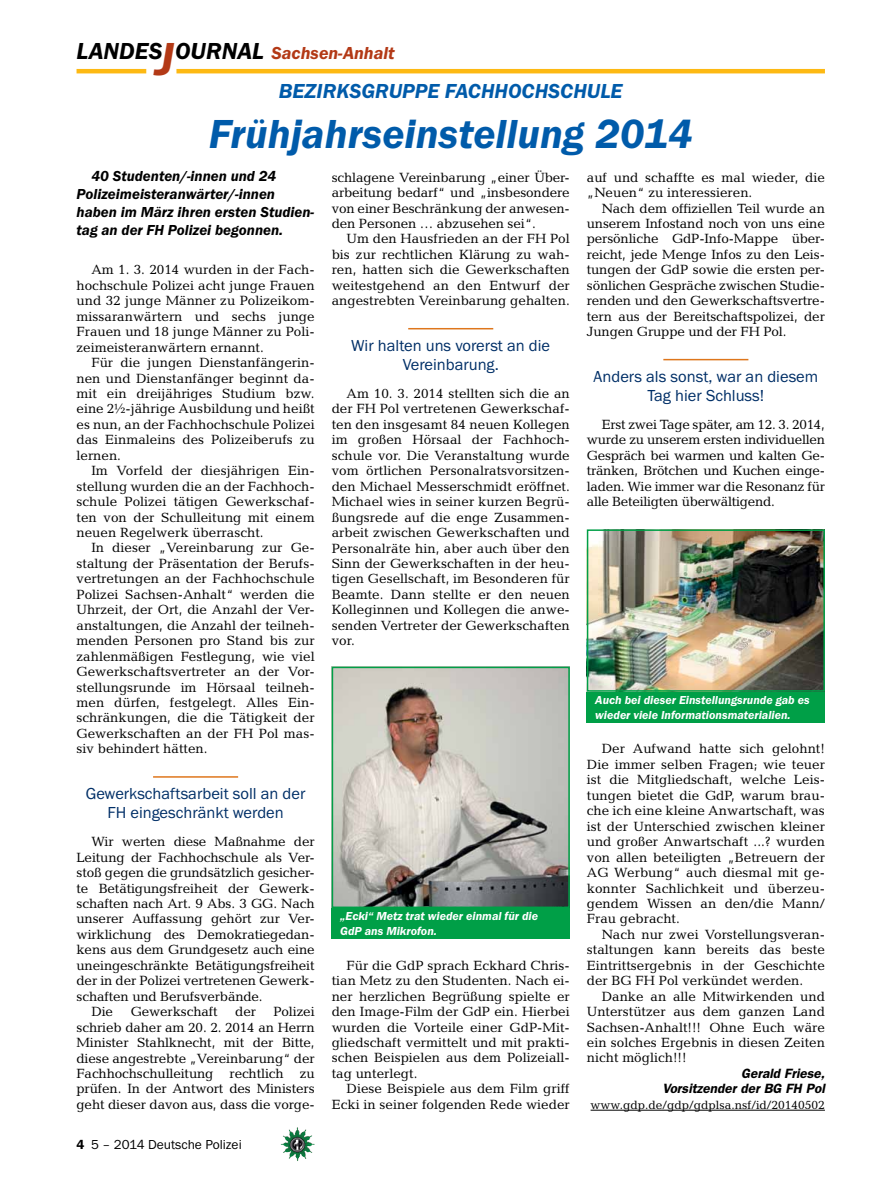
<style>
.page{position:relative;width:893px;height:1191px;background:#fff}
.page>*{position:absolute;margin:0;border:0;box-sizing:border-box;transform-origin:0 0}
.t1{font:italic 600 42px "Franklin Gothic Itc T";color:#005baa}
.t2{font:italic 600 21px "Franklin Gothic Itc T";color:#005baa}
.t3{font:italic 600 18px "Franklin Gothic Itc T";color:#b33916}
.t4{font:16.5px/19.5px "Franklin Gothic Itc T";color:#002f67;text-align:center}
.t5{font:italic 600 15px/18px "Franklin Gothic Itc T";color:#000}
.t6{font:13.5px/15.5px "Candida";color:#000;text-align:justify}
.t7{font:italic 600 13.5px/15.5px "Franklin Gothic";color:#000;text-align:right}
.t8{font:13.5px "Franklin Gothic Itc T";color:#000}
.t9{font:italic 600 12px/15px "Franklin Gothic Itc T";color:#fff}
.t10{font:12px "Candida";color:#000}
.s1{font-size:24px;color:#000}
.s2{font-size:48px}
.s3{font-weight:600}
</style>
<div class="page">
<hr style="left:77px;top:69px;width:69px;height:4px;background:#fdb913">
<hr style="left:176px;top:69px;width:649px;height:4px;background:#fdb913">
<img style="left:281px;top:1128px;width:16px;height:24px">
<hr style="left:153px;top:776px;width:85px;height:1px;background:#de761c">
<hr style="left:408px;top:328px;width:85px;height:1px;background:#de761c">
<hr style="left:663px;top:359px;width:85px;height:1px;background:#de761c">
<hr style="left:591px;top:1109px;width:234px;height:1px;background:#000">
<img style="left:335px;top:669px;width:232px;height:236px">
<div style="left:332px;top:666px;width:238px;height:242px;border:2px solid #009f47"></div>
<div style="left:332px;top:908px;width:238px;height:31px;background:#009f47"></div>
<img style="left:590px;top:532px;width:232px;height:156px">
<div style="left:587px;top:529px;width:238px;height:162px;border:2px solid #009f47"></div>
<div style="left:587px;top:691px;width:238px;height:31px;background:#009f47"></div>
<h3 class="t3" style="left:77px;top:42px;width:320px"><span class="s1">LANDES</span><span class="s2">J</span><span class="s1">OURNAL</span> Sachsen-Anhalt</h3>
<h2 class="t2" style="left:279px;top:79px;width:85px">Bezir ksgruppe</h2>
<h2 class="t2" style="left:445px;top:79px;width:14px">Fachhochschule</h2>
<h1 class="t1" style="left:209px;top:109px;width:486px">Frühjahrseinstellung 2014</h1>
<p class="t6" style="left:332px;top:169px;width:240px">schlagene Vereinbarung „einer Über&shy;arbeitung bedarf“ und „insbesondere von einer Beschränkung der anwesen&shy;den Personen … abzusehen sei“.</p>
<p class="t6" style="left:332px;top:231px;width:240px;text-indent:15px">Um den Hausfrieden an der FH Pol bis zur rechtlichen Klärung zu wah&shy;ren, hatten sich die Gewerkschaften weitestgehend an den Entwurf der angestrebten Vereinbarung gehalten.</p>
<p class="t4" style="left:351px;top:335px;width:200px">Wir halten uns vorerst an die<br>Vereinbarung.</p>
<p class="t6" style="left:332px;top:386px;width:240px;text-indent:15px">Am 10. 3. 2014 stellten sich die an der FH Pol vertretenen Gewerkschaf&shy;ten den insgesamt 84 neuen Kollegen im großen Hörsaal der Fachhoch&shy;schule vor. Die Veranstaltung wurde vom örtlichen Personalratsvorsitzen&shy;den Michael Messerschmidt eröffnet.<br>Michael wies in seiner kurzen Begrü&shy;ßungsrede auf die enge Zusammen&shy;arbeit zwischen Gewerkschaften und Personalräte hin, aber auch über den Sinn der Gewerkschaften in der heu&shy;tigen Gesellschaft, im Besonderen für Beamte. Dann stellte er den neuen Kolleginnen und Kollegen die anwe&shy;senden Vertreter der Gewerkschaften vor.</p>
<p class="t5" style="left:77px;top:167px;width:239px;text-indent:15px">40 Studenten/-innen und 24<br>Polizeimeisteranwärter/-innen haben im März ihren ersten Studien&shy;tag an der FH Polizei begonnen.</p>
<p class="t6" style="left:77px;top:262px;width:240px;text-indent:15px">Am 1. 3. 2014 wurden in der Fach&shy;hochschule Polizei acht junge Frauen und 32 junge Männer zu Polizeikom&shy;missaranwärtern und sechs junge Frauen und 18 junge Männer zu Poli&shy;zeimeisteranwärtern ernannt.</p>
<p class="t6" style="left:77px;top:355px;width:240px;text-indent:15px">Für die jungen Dienstanfängerin&shy;nen und Dienstanfänger beginnt da&shy;mit ein dreijähriges Studium bzw. eine 2½-jährige Ausbildung und heißt es nun, an der Fachhochschule Polizei das Einmaleins des Polizeiberufs zu lernen.</p>
<p class="t6" style="left:77px;top:463px;width:240px;text-indent:15px">Im Vorfeld der diesjährigen Ein&shy;stellung wurden die an der Fachhoch&shy;schule Polizei tätigen Gewerkschaf&shy;ten von der Schulleitung mit einem neuen Regelwerk überrascht.</p>
<p class="t6" style="left:77px;top:540px;width:240px;text-indent:15px">In dieser „Vereinbarung zur Ge&shy;staltung der Präsentation der Berufs&shy;vertretungen an der Fachhochschule Polizei Sachsen-Anhalt“ werden die Uhrzeit, der Ort, die Anzahl der Ver&shy;anstaltungen, die Anzahl der teilneh&shy;menden Personen pro Stand bis zur zahlenmäßigen Festlegung, wie viel Gewerkschaftsvertreter an der Vor&shy;stellungsrunde im Hörsaal teilneh&shy;men dürfen, festgelegt. Alles Ein&shy;schränkungen, die die Tätigkeit der Gewerkschaften an der FH Pol mas&shy;siv behindert hätten.</p>
<p class="t4" style="left:86px;top:783px;width:221px">Gewerkschaftsarbeit soll an der<br>FH eingeschränkt werden</p>
<p class="t6" style="left:91px;top:834px;width:225px">Wir werten diese Maßnahme der</p>
<p class="t6" style="left:77px;top:849px;width:240px">Leitung der Fachhochschule als Ver-</p>
<p class="t6" style="left:77px;top:865px;width:240px">stoß gegen die grundsätzlich gesicher-</p>
<p class="t6" style="left:77px;top:880px;width:240px">te Betätigungsfreiheit der Gewerk-</p>
<p class="t6" style="left:77px;top:895px;width:240px">schaften nach Art. 9 Abs. 3 GG. Nach</p>
<p class="t6" style="left:77px;top:911px;width:240px">unserer Auffassung gehört zur Ver-</p>
<p class="t6" style="left:77px;top:926px;width:240px">wirklichung des Demokratiegedan-</p>
<p class="t6" style="left:77px;top:942px;width:240px">kens aus dem Grundgesetz auch eine</p>
<p class="t6" style="left:77px;top:957px;width:240px">uneingeschränkte Betätigungsfreiheit</p>
<p class="t6" style="left:77px;top:973px;width:240px">der in der Polizei vertretenen Gewerk-</p>
<p class="t6" style="left:77px;top:988px;width:188px">schaften und Berufsverbände.</p>
<p class="t6" style="left:91px;top:1004px;width:23px">Die</p>
<p class="t6" style="left:131px;top:1004px;width:89px">Gewerkschaft</p>
<p class="t6" style="left:235px;top:1004px;width:22px">der</p>
<p class="t6" style="left:587px;top:169px;width:240px">auf und schaffte es mal wieder, die „Neuen“ zu interessieren.</p>
<p class="t6" style="left:587px;top:200px;width:240px;text-indent:15px">Nach dem offiziellen Teil wurde an unserem Infostand noch von uns eine persönliche GdP-Info-Mappe über&shy;reicht, jede Menge Infos zu den Leis&shy;tungen der GdP sowie die ersten per&shy;sönlichen Gespräche zwischen Studie&shy;renden und den Gewerkschaftsvertre&shy;tern aus der Bereitschaftspolizei, der Jungen Gruppe und der FH Pol.</p>
<p class="t4" style="left:593px;top:366px;width:226px">Anders als sonst, war an diesem<br>Tag hier Schluss!</p>
<p class="t6" style="left:587px;top:416px;width:240px;text-indent:15px">Erst zwei Tage später, am 12. 3. 2014, wurde zu unserem ersten individuellen Gespräch bei warmen und kalten Ge&shy;tränken, Brötchen und Kuchen einge&shy;laden. Wie immer war die Resonanz für alle Beteiligten überwältigend.</p>
<p class="t9" style="left:595px;top:692px;width:216px">Auch bei dieser Einstellungsrunde gab es wieder viele Informationsmaterialien.</p>
<p class="t6" style="left:587px;top:741px;width:240px;text-indent:15px">Der Aufwand hatte sich gelohnt!<br>Die immer selben Fragen; wie teuer ist die Mitgliedschaft, welche Leis&shy;tungen bietet die GdP, warum brau&shy;che ich eine kleine Anwartschaft, was ist der Unterschied zwischen kleiner und großer Anwartschaft ...? wurden von allen beteiligten „Betreuern der AG Werbung“ auch diesmal mit ge&shy;konnter Sachlichkeit und überzeu&shy;gendem Wissen an den/die Mann/ Frau gebracht.</p>
<p class="t6" style="left:587px;top:926px;width:240px;text-indent:15px">Nach nur zwei Vorstellungsveran&shy;staltungen kann bereits das beste Eintrittsergebnis in der Geschichte der BG FH Pol verkündet werden.</p>
<p class="t6" style="left:587px;top:988px;width:240px;text-indent:15px">Danke an alle Mitwirkenden und Unterstützer aus dem ganzen Land Sachsen-Anhalt!!! Ohne Euch wäre ein solches Ergebnis in diesen Zeiten nicht möglich!!!</p>
<p class="t7" style="left:662px;top:1065px;width:164px">Gerald Friese,<br>Vorsitzender der BG FH Pol</p>
<p class="t10" style="left:591px;top:1098px;width:236px">www.gdp.de/gdp/gdplsa.nsf/id/20140502</p>
<p class="t9" style="left:340px;top:908px;width:199px">„Ecki“ Metz trat wieder einmal für die<br>GdP ans Mikrofon.</p>
<p class="t6" style="left:332px;top:957px;width:240px;text-indent:15px">Für die GdP sprach Eckhard Chris&shy;tian Metz zu den Studenten. Nach ei&shy;ner herzlichen Begrüßung spielte er den Image-Film der GdP ein. Hierbei wurden die Vorteile einer GdP-Mit&shy;gliedschaft vermittelt und mit prakti&shy;schen Beispielen aus dem Polizeiall&shy;tag unterlegt.</p>
<p class="t6" style="left:332px;top:1081px;width:240px;text-align:right">Diese Beispiele aus dem Film griff<br>Ecki in seiner folgenden Rede wieder</p>
<p class="t6" style="left:77px;top:1004px;width:240px;text-indent:197px">Polizei schrieb daher am 20. 2. 2014 an Herrn Minister Stahlknecht, mit der Bitte, diese angestrebte „Vereinbarung“ der Fachhochschulleitung rechtlich zu prüfen. In der Antwort des Ministers geht dieser davon aus, dass die vorge-</p>
<p class="t8" style="left:77px;top:1136px;width:167px"><span class="s3">4</span> 5 – 2014 Deutsche Polizei</p>
</div>
